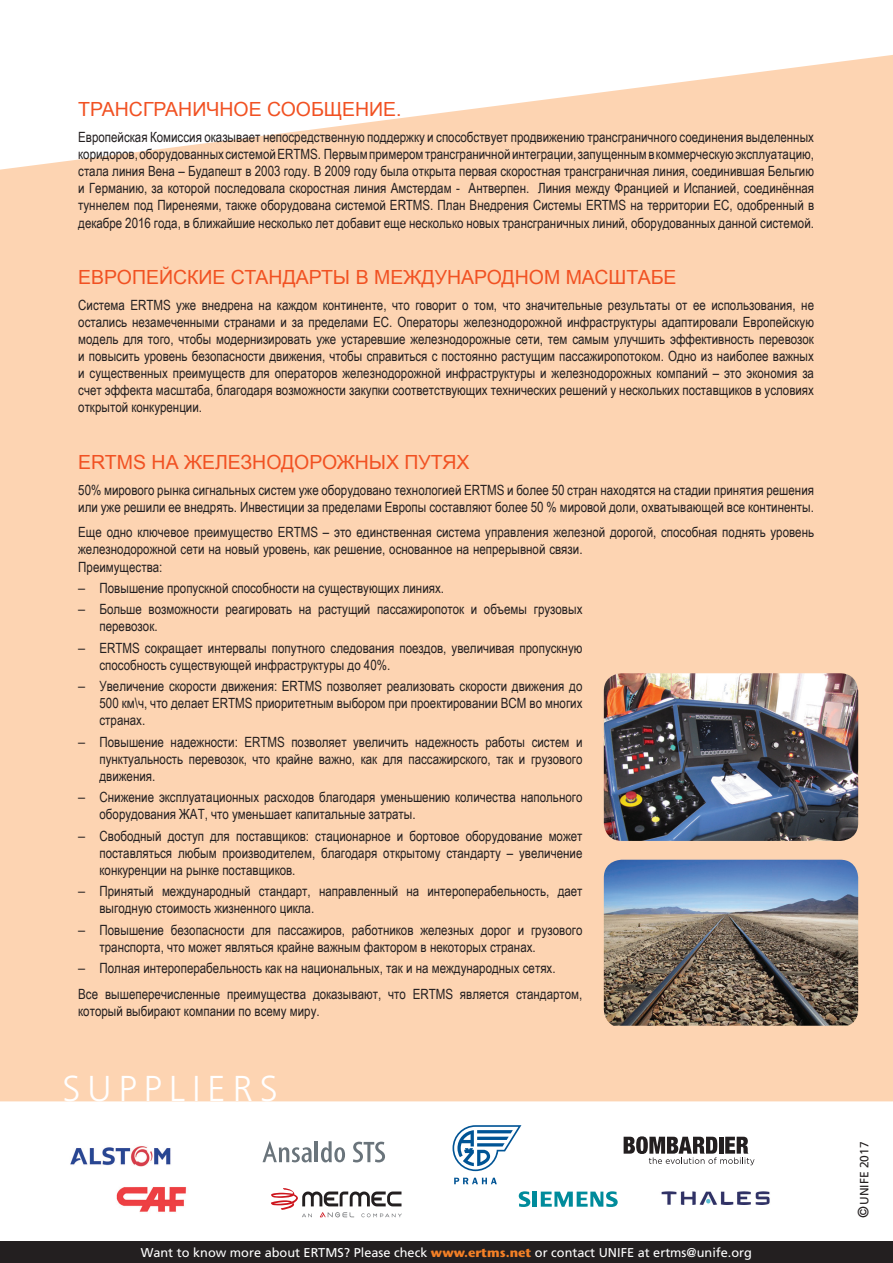
<style>
.page{position:relative;width:893px;height:1263px;background:#fff}
.page>*{position:absolute;margin:0;border:0;box-sizing:border-box;transform-origin:0 0}
.t1{font:300 36px "Frutiger";letter-spacing:.2em;color:#fff}
.t2{font:19.5px "Arial";color:#f15122}
.t3{font:14.1px/17.1px "Arial Narrow";color:#231f20}
.t4{font:12.75px "Frutiger";color:#fff}
.t5{font:12px "Frutiger";color:#231f20}
.s1{font-family:"Frutiger"}
.s2{font-family:"Stone Sans";font-weight:700;color:#f48026}
.s3{font-size:15px}
</style>
<div class="page">
<div style="left:0;top:55px;width:893px;height:1046px;background:#fdd4b2"></div>
<svg style="left:519px;top:1191px;width:11px;height:16px"></svg>
<hr style="left:533px;top:1191px;width:4px;height:16px;background:#008b9b">
<svg style="left:541px;top:1191px;width:77px;height:16px"></svg>
<img style="left:661px;top:1191px;width:109px;height:14px">
<img style="left:70px;top:1146px;width:101px;height:20px">
<img style="left:116px;top:1187px;width:71px;height:25px">
<svg style="left:453px;top:1125px;width:68px;height:46px"></svg>
<svg style="left:454px;top:1178px;width:43px;height:6px"></svg>
<svg style="left:624px;top:1136px;width:130px;height:29px"></svg>
<div style="left:0;top:1242px;width:893px;height:21px;background:#231f20"></div>
<svg style="left:353px;top:1142px;width:32px;height:20px"></svg>
<hr style="left:315px;top:1141px;width:3px;height:21px;background:#6a747b">
<svg style="left:321px;top:1141px;width:24px;height:21px"></svg>
<svg style="left:263px;top:1141px;width:49px;height:21px"></svg>
<svg style="left:271px;top:1188px;width:131px;height:29px"></svg>
<img style="left:604px;top:673px;width:254px;height:168px">
<img style="left:604px;top:860px;width:254px;height:166px">
<h2 class="t2" style="left:78px;top:97px;width:325px">Трансграничное сообщение.</h2>
<p class="t3" style="left:78px;top:128px;width:737px;text-align:justify">Европейская Комиссия оказывает непосредственную поддержку и способствует продвижению трансграничного соединения выделенных коридоров, оборудованных системой ERTMS. Первым примером трансграничной интеграции, запущенным в коммерческую эксплуатацию, стала линия Вена – Будапешт в 2003 году. В 2009 году была открыта первая скоростная трансграничная линия, соединившая Бельгию и Германию, за которой последовала скоростная линия Амстердам - Антверпен. Линия между Францией и Испанией, соединённая туннелем под Пиренеями, также оборудована системой ERTMS. План Внедрения Системы ERTMS на территории ЕС, одобренный в декабре 2016 года, в ближайшие несколько лет добавит еще несколько новых трансграничных линий, оборудованных данной системой.</p>
<h2 class="t2" style="left:78px;top:265px;width:600px">Европейские стандарты в международном масштабе</h2>
<p class="t3" style="left:78px;top:296px;width:737px;text-align:justify">Система ERTMS уже внедрена на каждом континенте, что говорит о том, что значительные результаты от ее использования, не остались незамеченными странами и за пределами ЕС. Операторы железнодорожной инфраструктуры адаптировали Европейскую модель для того, чтобы модернизировать уже устаревшие железнодорожные сети, тем самым улучшить эффективность перевозок и повысить уровень безопасности движения, чтобы справиться с постоянно растущим пассажиропотоком. Одно из наиболее важных и существенных преимуществ для операторов железнодорожной инфраструктуры и железнодорожных компаний – это экономия за счет эффекта масштаба, благодаря возможности закупки соответствующих технических решений у нескольких поставщиков в условиях открытой конкуренции.</p>
<h2 class="t2" style="left:78px;top:449px;width:393px">ERTMS на железнодорожных путях</h2>
<p class="t3" style="left:78px;top:481px;width:737px">50% мирового рынка сигнальных систем уже оборудовано технологией ERTMS и более 50 стран находятся на стадии принятия решения или уже решили ее внедрять. Инвестиции за пределами Европы составляют более 50 % мировой доли, охватывающей все континенты.</p>
<p class="t3" style="left:78px;top:523px;width:737px">Еще одно ключевое преимущество ERTMS – это единственная система управления железной дорогой, способная поднять уровень железнодорожной сети на новый уровень, как решение, основанное на непрерывной связи.<br>Преимущества:</p>
<p class="t3" style="left:78px;top:579px;width:367px"><span class="s1">–</span> Повышение пропускной способности на существующих линиях.</p>
<p class="t3" style="left:100px;top:600px;width:484px;text-indent:-21px"><span class="s1">–</span> Больше возможности реагировать на растущий пассажиропоток и объемы грузовых перевозок.</p>
<p class="t3" style="left:100px;top:639px;width:484px;text-indent:-21px"><span class="s1">–</span> ERTMS сокращает интервалы попутного следования поездов, увеличивая пропускную способность существующей инфраструктуры до 40%.</p>
<p class="t3" style="left:100px;top:677px;width:484px;text-align:justify;text-indent:-21px"><span class="s1">–</span> Увеличение скорости движения: ERTMS позволяет реализовать скорости движения до 500 км\ч, что делает ERTMS приоритетным выбором при проектировании ВСМ во многих странах.</p>
<p class="t3" style="left:100px;top:733px;width:484px;text-align:justify;text-indent:-21px"><span class="s1">–</span> Повышение надежности: ERTMS позволяет увеличить надежность работы систем и пунктуальность перевозок, что крайне важно, как для пассажирского, так и грузового движения.</p>
<p class="t3" style="left:100px;top:788px;width:484px;text-indent:-21px"><span class="s1">–</span> Снижение эксплуатационных расходов благодаря уменьшению количества напольного оборудования ЖАТ, что уменьшает капитальные затраты.</p>
<p class="t3" style="left:100px;top:827px;width:484px;text-align:justify;text-indent:-21px"><span class="s1">–</span> Свободный доступ для поставщиков: стационарное и бортовое оборудование может поставляться любым производителем, благодаря открытому стандарту – увеличение конкуренции на рынке поставщиков.</p>
<p class="t3" style="left:100px;top:882px;width:484px;text-indent:-21px"><span class="s1">–</span> Принятый международный стандарт, направленный на интероперабельность, дает выгодную стоимость жизненного цикла.</p>
<p class="t3" style="left:100px;top:921px;width:484px;text-indent:-21px"><span class="s1">–</span> Повышение безопасности для пассажиров, работников железных дорог и грузового транспорта, что может являться крайне важным фактором в некоторых странах.</p>
<p class="t3" style="left:78px;top:955px;width:506px;line-height:25.7px"><span class="s1">–</span> Полная интероперабельность как на национальных, так и на международных сетях.<br>Все вышеперечисленные преимущества доказывают, что ERTMS является стандартом,</p>
<p class="t3" style="left:78px;top:1002px;width:243px">который выбирают компании по всему миру.</p>
<h1 class="t1" style="left:62px;top:1068px;width:213px">SUPPLIERS</h1>
<p class="t4" style="left:141px;top:1245px;width:172px">Want to know more about ERTMS</p>
<p class="t4" style="left:344px;top:1245px;width:410px">? Please check <span class="s2">www.ertms.net</span> or contact UNIFE at ertms@unife.org</p>
<p class="t5" style="left:857px;top:1218px;width:78px;rotate:-90deg"><span class="s3">©</span>UNIFE 2017</p>
</div>
